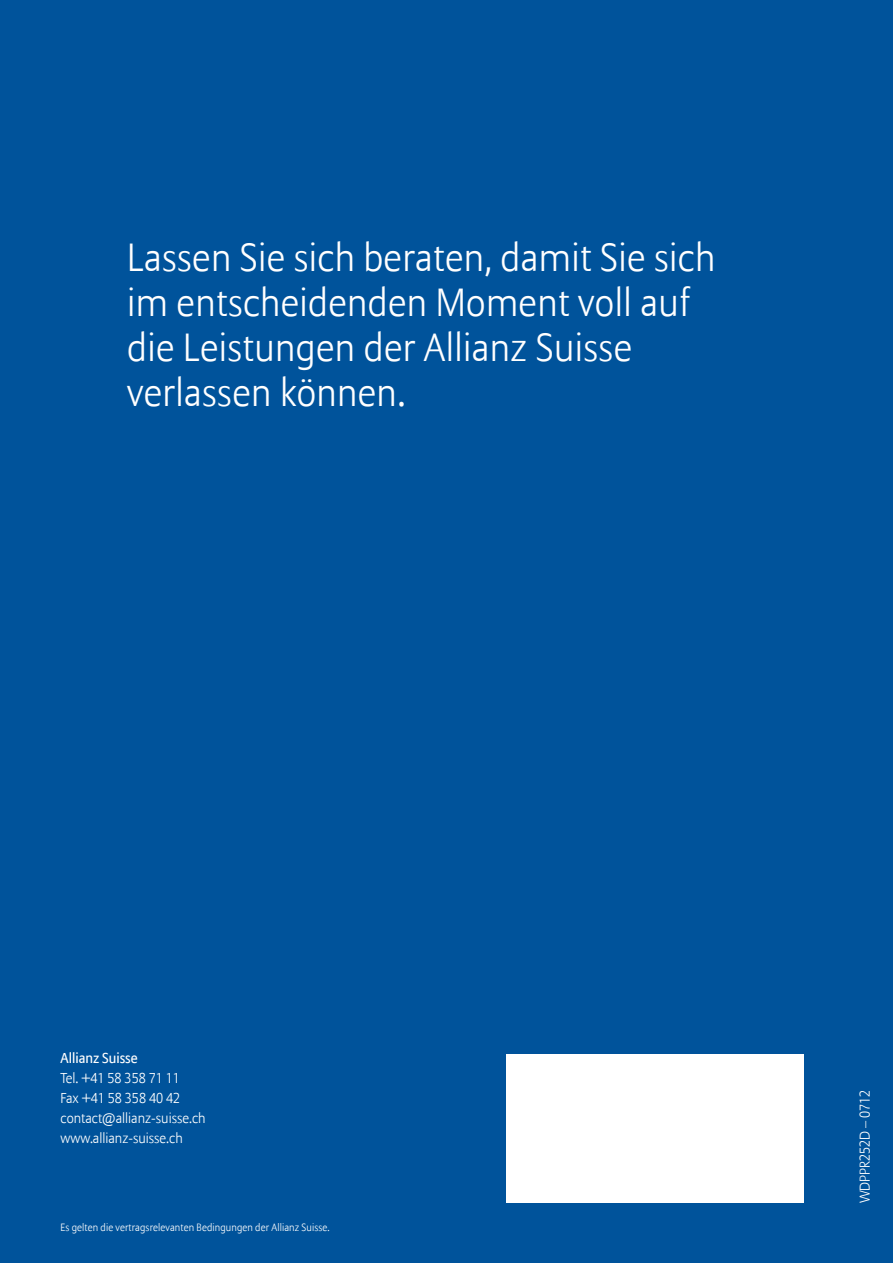
<style>
.page{position:relative;width:893px;height:1263px;background:#00539b}
.page>*{position:absolute;margin:0;border:0;box-sizing:border-box;transform-origin:0 0}
.t1{font:300 39px/45px "Allianz Sans";letter-spacing:.01em;color:#fff}
.t2{font:300 14.25px/20px "Allianz Sans";color:#fff}
.t3{font:14.25px "Allianz Sans";color:#fff}
.t4{font:300 10.5px "Allianz Sans";letter-spacing:.01em;color:#fff}
</style>
<div class="page">
<div style="left:506px;top:1054px;width:298px;height:149px;background:#fff"></div>
<p class="t1" style="left:127px;top:237px;width:589px">Lassen Sie sich beraten, damit Sie sich im entscheidenden Moment voll auf die Leistungen der Allianz Suisse verlassen können.</p>
<p class="t3" style="left:61px;top:1050px;width:79px">Allianz Suisse</p>
<p class="t2" style="left:61px;top:1069px;width:146px">Tel. +41 58 358 71 11<br>Fax +41 58 358 40 42 contact@allianz-suisse.ch www.allianz-suisse.ch</p>
<p class="t4" style="left:61px;top:1221px;width:271px">Es gelten die vertragsrelevanten Bedingungen der Allianz Suisse.</p>
<p class="t2" style="left:856px;top:1203px;width:115px;rotate:-90deg">WDPPR252D – 0712</p>
</div>
